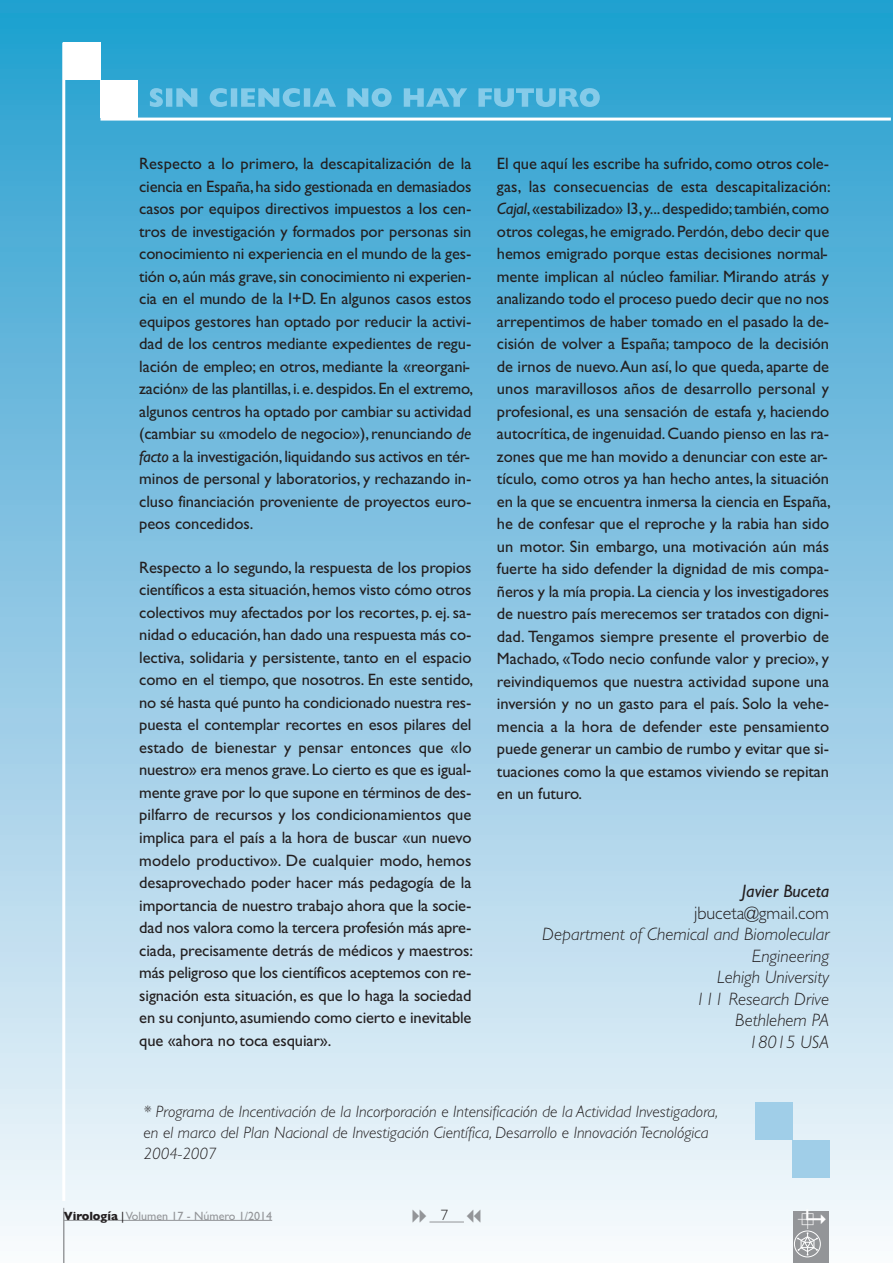
<style>
.page{position:relative;width:893px;height:1263px;background:#fff}
.page>*{position:absolute;margin:0;border:0;box-sizing:border-box;transform-origin:0 0}
.t1{font:italic 300 18px/21.6px "Gill Sans";color:#231f20;text-align:right}
.t2{font:300 18px "Gill Sans";color:#231f20}
.t3{font:italic 18px "Gill Sans";color:#231f20}
.t4{font:16.5px/22.5px "Gill Sans";letter-spacing:-.005em;color:#231f20}
.t5{font:italic 300 16.5px/21px "Gill Sans";color:#231f20}
.t6{font:300 15px "Gill Sans";color:#231f20}
.t7{font:12px "Gill Sans TT";color:#939598}
.s1{font-style:italic}
.s2{font-family:"Gill Sans Bold TT";color:#231f20}
.s3{color:#231f20}
</style>
<div class="page">
<div style="left:0;top:0;width:893px;height:1263px;background:linear-gradient(to bottom,#259dce,#faf7fc)"></div>
<hr style="left:429px;top:1222px;width:35px;height:1px;background:#939598">
<hr style="left:64px;top:1208px;width:1px;height:55px;background:#939598">
<hr style="left:64px;top:1220px;width:208px;height:1px;background:#939598">
<div style="left:64px;top:43px;width:37px;height:37px;background:#fff"></div>
<div style="left:100px;top:81px;width:38px;height:37px;background:#fff"></div>
<hr style="left:62px;top:43px;width:3px;height:1158px;background:#fff">
<hr style="left:100px;top:118px;width:791px;height:3px;background:#fff">
<img style="left:150px;top:88px;width:450px;height:19px">
<div style="left:793px;top:1211px;width:36px;height:52px;background:#939598"></div>
<div style="left:794px;top:1230px;width:27px;height:27px;border:1px solid #fff;border-radius:50%"></div>
<div style="left:755px;top:1102px;width:37px;height:38px;background:#a0cee8"></div>
<div style="left:792px;top:1140px;width:37px;height:38px;background:#a0cee8"></div>
<svg style="left:413px;top:1209px;width:13px;height:13px"></svg>
<svg style="left:467px;top:1209px;width:14px;height:13px"></svg>
<svg style="left:797px;top:1209px;width:29px;height:47px"></svg>
<p class="t4" style="left:139px;top:154px;width:335px">Respecto a lo primero, la descapitalización de la ciencia en España,ha sido gestionada en demasiados casos por equipos directivos impuestos a los cen&shy;tros de investigación y formados por personas sin conocimiento ni experiencia en el mundo de la ges&shy;tión o,aún más grave,sin conocimiento ni experien&shy;cia en el mundo de la I+D. En algunos casos estos equipos gestores han optado por reducir la activi&shy;dad de los centros mediante expedientes de regu&shy;lación de empleo; en otros, mediante la «reorgani&shy;zación» de las plantillas,i.e.despidos.En el extremo, algunos centros ha optado por cambiar su actividad (cambiar su «modelo de negocio»),renunciando <span class="s1">de facto</span> a la investigación,liquidando sus activos en tér&shy;minos de personal y laboratorios, y rechazando in&shy;cluso financiación proveniente de proyectos euro&shy;peos concedidos.</p>
<p class="t4" style="left:139px;top:558px;width:335px;text-align:justify">Respecto a lo segundo, la respuesta de los propios científicos a esta situación,hemos visto cómo otros colectivos muy afectados por los recortes, p. ej. sa&shy;nidad o educación,han dado una respuesta más co&shy;lectiva, solidaria y persistente, tanto en el espacio como en el tiempo, que nosotros. En este sentido, no sé hasta qué punto ha condicionado nuestra res&shy;puesta el contemplar recortes en esos pilares del estado de bienestar y pensar entonces que «lo nuestro» era menos grave.Lo cierto es que es igual&shy;mente grave por lo que supone en términos de des&shy;pilfarro de recursos y los condicionamientos que implica para el país a la hora de buscar «un nuevo modelo productivo». De cualquier modo, hemos desaprovechado poder hacer más pedagogía de la importancia de nuestro trabajo ahora que la socie&shy;dad nos valora como la tercera profesión más apre&shy;ciada, precisamente detrás de médicos y maestros: más peligroso que los científicos aceptemos con re&shy;signación esta situación, es que lo haga la sociedad en su conjunto,asumiendo como cierto e inevitable que «ahora no toca esquiar».</p>
<p class="t4" style="left:497px;top:154px;width:335px">El que aquí les escribe ha sufrido,como otros cole&shy;gas, las consecuencias de esta descapitalización:<br><span class="s1">Cajal</span>,«estabilizado» I3,y...despedido;también,como otros colegas,he emigrado.Perdón,debo decir que hemos emigrado porque estas decisiones normal&shy;mente implican al núcleo familiar. Mirando atrás y analizando todo el proceso puedo decir que no nos arrepentimos de haber tomado en el pasado la de&shy;cisión de volver a España; tampoco de la decisión de irnos de nuevo.Aun así, lo que queda, aparte de unos maravillosos años de desarrollo personal y profesional, es una sensación de estafa y, haciendo autocrítica,de ingenuidad.Cuando pienso en las ra&shy;zones que me han movido a denunciar con este ar&shy;tículo, como otros ya han hecho antes, la situación en la que se encuentra inmersa la ciencia en España, he de confesar que el reproche y la rabia han sido un motor. Sin embargo, una motivación aún más fuerte ha sido defender la dignidad de mis compa&shy;ñeros y la mía propia.La ciencia y los investigadores de nuestro país merecemos ser tratados con digni&shy;dad. Tengamos siempre presente el proverbio de Machado, «Todo necio confunde valor y precio», y reivindiquemos que nuestra actividad supone una inversión y no un gasto para el país. Solo la vehe&shy;mencia a la hora de defender este pensamiento puede generar un cambio de rumbo y evitar que si&shy;tuaciones como la que estamos viviendo se repitan en un futuro.</p>
<p class="t3" style="left:742px;top:884px;width:89px">Javier Buceta</p>
<p class="t2" style="left:694px;top:902px;width:137px">jbuceta@gmail.com</p>
<p class="t1" style="left:542px;top:925px;width:288px">Department of Chemical and Biomolecular<br>Engineering<br>Lehigh University<br>111 Research Drive<br>Bethlehem PA<br>18015 USA</p>
<p class="t5" style="left:144px;top:1102px;width:576px">* Programa de Incentivación de la Incorporación e Intensificación de la Actividad Investigadora, en el marco del Plan Nacional de Investigación Científica, Desarrollo e Innovación Tecnológica<br>2004-2007</p>
<p class="t7" style="left:64px;top:1209px;width:210px"><span class="s2">Virología</span> <span class="s3">|</span>Volumen 17 - Número 1/2014</p>
<p class="t6" style="left:441px;top:1206px;width:9px">7</p>
</div>
